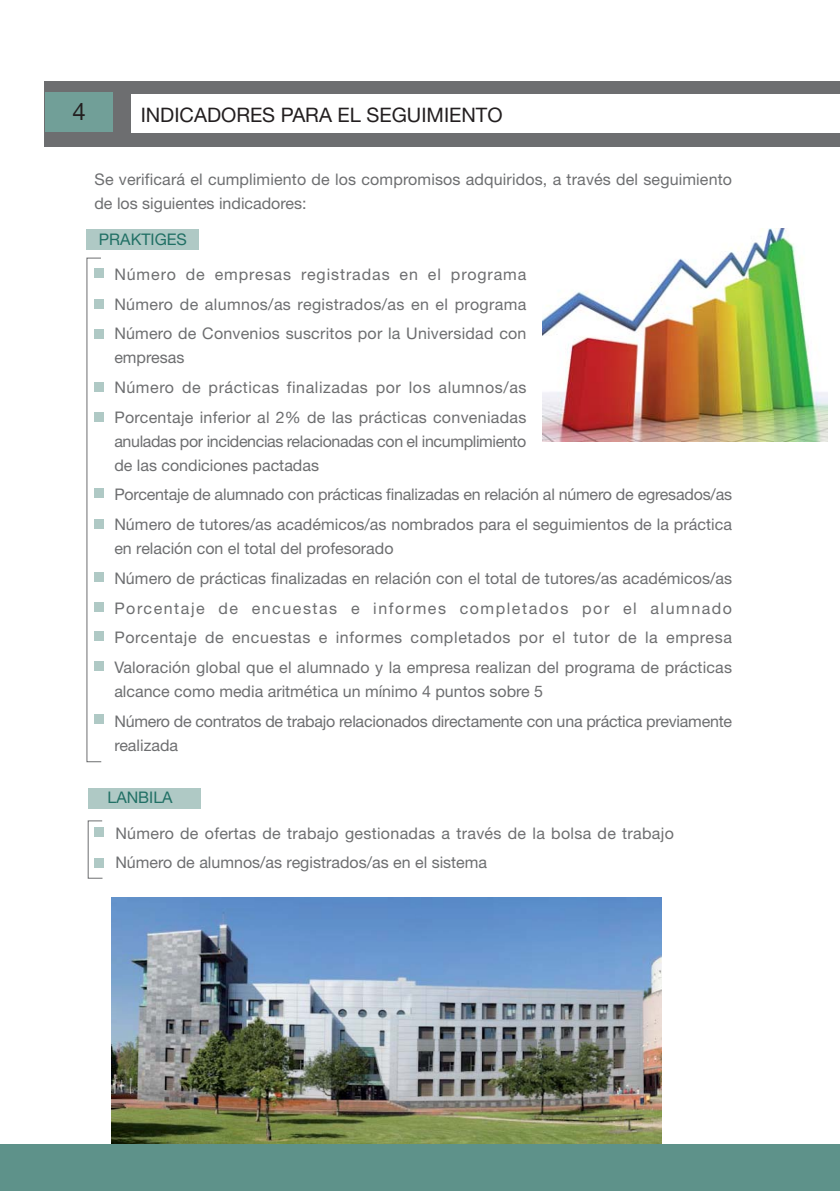
<style>
.page{position:relative;width:840px;height:1191px;background:#fff}
.page>*{position:absolute;margin:0;border:0;box-sizing:border-box;transform-origin:0 0}
.t1{font:24px "Helvetica Neue";color:#231f20}
.t2{font:20px "Helvetica Neue";color:#231f20}
.t3{font:16px/29.6px "Helvetica Neue";letter-spacing:.005em;color:#6d6e70}
.t4{font:16px/29.6px "Helvetica Neue";letter-spacing:-.015em;color:#6d6e70}
.t5{font:16px/24px "Helvetica Neue";letter-spacing:-.02em;color:#6d6e70}
.t6{font:16px "Helvetica Neue";color:#217065}
</style>
<div class="page">
<div style="left:86px;top:229px;width:112px;height:20px;background:#afc9c5"></div>
<div style="left:88px;top:788px;width:112px;height:20px;background:#afc9c5"></div>
<img style="left:542px;top:229px;width:284px;height:213px">
<hr style="left:0;top:0;width:1px;height:1191px;background:#afc9c5">
<hr style="left:0;top:81px;width:1px;height:66px;background:#6d6e70">
<div style="left:0;top:94px;width:9px;height:38px;background:#fff"></div>
<div style="left:45px;top:81px;width:794px;height:66px;background:#6d6e70"></div>
<div style="left:132px;top:94px;width:707px;height:38px;background:#fff"></div>
<div style="left:45px;top:92px;width:67px;height:40px;background:#719f98"></div>
<div style="left:88px;top:820px;width:15px;height:58px;border:1px solid #6d6e70"></div>
<img style="left:111px;top:897px;width:550px;height:247px">
<div style="left:0;top:1144px;width:839px;height:47px;background:#5e928a"></div>
<div style="left:94px;top:268px;width:10px;height:9px;background:#afc9c5"></div>
<div style="left:94px;top:299px;width:10px;height:10px;background:#afc9c5"></div>
<div style="left:94px;top:329px;width:10px;height:10px;background:#afc9c5"></div>
<div style="left:94px;top:382px;width:10px;height:10px;background:#afc9c5"></div>
<div style="left:94px;top:412px;width:10px;height:9px;background:#afc9c5"></div>
<div style="left:94px;top:488px;width:10px;height:10px;background:#afc9c5"></div>
<div style="left:94px;top:519px;width:10px;height:10px;background:#afc9c5"></div>
<div style="left:94px;top:572px;width:10px;height:9px;background:#afc9c5"></div>
<div style="left:94px;top:602px;width:10px;height:9px;background:#afc9c5"></div>
<div style="left:94px;top:631px;width:10px;height:9px;background:#afc9c5"></div>
<div style="left:94px;top:661px;width:10px;height:10px;background:#afc9c5"></div>
<div style="left:94px;top:714px;width:10px;height:10px;background:#afc9c5"></div>
<div style="left:94px;top:826px;width:10px;height:10px;background:#afc9c5"></div>
<div style="left:94px;top:857px;width:10px;height:10px;background:#afc9c5"></div>
<h1 class="t1" style="left:72px;top:103px;width:15px">4</h1>
<p class="t2" style="left:141px;top:107px;width:363px">INDICADORES PARA EL SEGUIMIENTO</p>
<p class="t3" style="left:94px;top:169px;width:638px;line-height:24px">Se verificará el cumplimiento de los compromisos adquiridos, a través del seguimiento de los siguientes indicadores:</p>
<p class="t6" style="left:99px;top:233px;width:89px">PRAKTIGES</p>
<p class="t3" style="left:114px;top:261px;width:413px;text-align:justify">Número de empresas registradas en el programa Número de alumnos/as registrados/as en el programa Número de Convenios suscritos por la Universidad con</p>
<p class="t3" style="left:114px;top:344px;width:413px">empresas<br>Número de prácticas finalizadas por los alumnos/as<br>Porcentaje inferior al 2% de las prácticas conveniadas</p>
<p class="t5" style="left:114px;top:430px;width:413px">anuladas por incidencias relacionadas con el incumplimiento de las condiciones pactadas</p>
<p class="t4" style="left:114px;top:481px;width:619px">Porcentaje de alumnado con prácticas finalizadas en relación al número de egresados/as<br>Número de tutores/as académicos/as nombrados para el seguimientos de la práctica</p>
<p class="t3" style="left:114px;top:535px;width:619px">en relación con el total del profesorado<br>Número de prácticas finalizadas en relación con el total de tutores/as académicos/as Porcentaje de encuestas e informes completados por el alumnado Porcentaje de encuestas e informes completados por el tutor de la empresa Valoración global que el alumnado y la empresa realizan del programa de prácticas</p>
<p class="t4" style="left:114px;top:678px;width:619px">alcance como media aritmética un mínimo 4 puntos sobre 5<br>Número de contratos de trabajo relacionados directamente con una práctica previamente</p>
<p class="t3" style="left:114px;top:731px;width:65px">realizada</p>
<p class="t6" style="left:107px;top:792px;width:67px">LANBILA</p>
<p class="t3" style="left:115px;top:819px;width:559px">Número de ofertas de trabajo gestionadas a través de la bolsa de trabajo<br>Número de alumnos/as registrados/as en el sistema</p>
</div>
